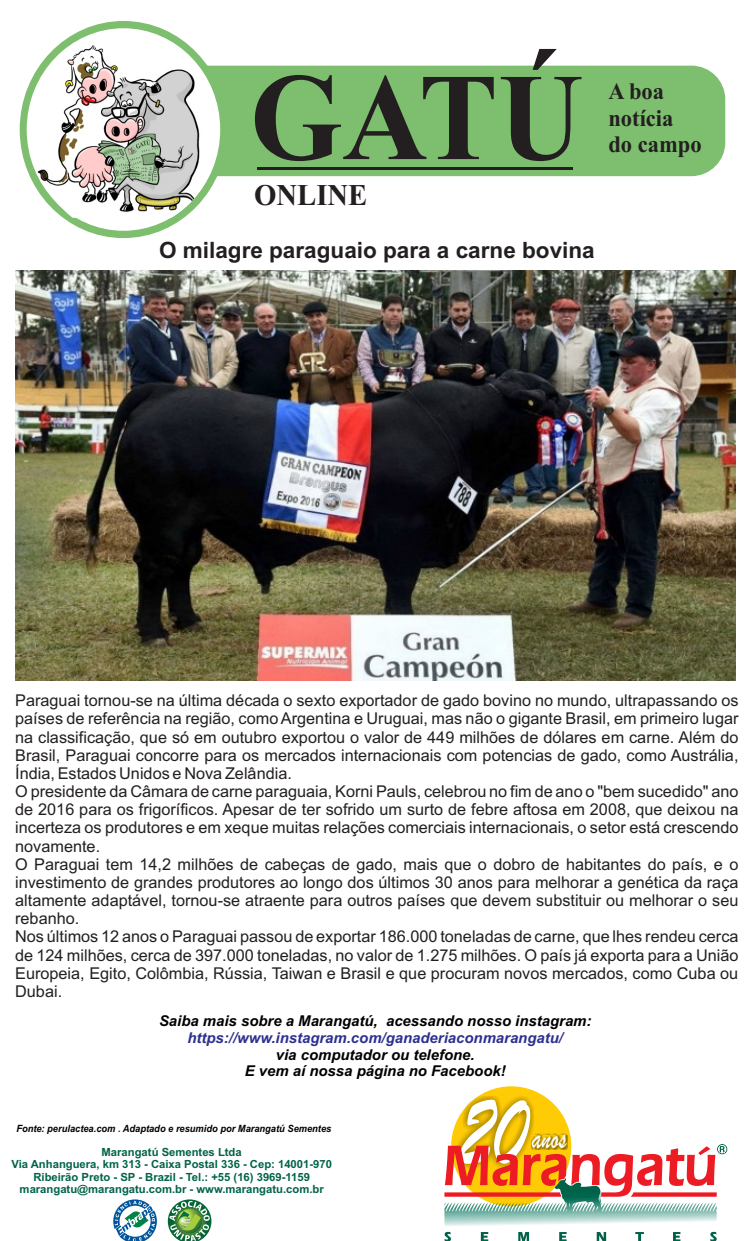
<style>
.page{position:relative;width:745px;height:1241px;background:#fff}
.page>*{position:absolute;margin:0;border:0;box-sizing:border-box;transform-origin:0 0}
.t1{font:700 123.88px "Times New Roman";color:#231f20;scale:.95 1}
.t2{font:104.12px "Brush Script";color:#fff;scale:.74 1}
.t3{font:33.88px "Brush Script";color:#fff;scale:.74 1}
.t4{font:700 30.12px "Times New Roman";color:#231f20;scale:.95 1}
.t5{font:700 23.62px/26.1px "Times New Roman";color:#231f20;scale:.95 1}
.t6{font:700 22.5px "Arial";color:#231f20}
.t7{font:16.25px/18.1px "Arial";color:#231f20}
.t8{font:italic 700 14.88px/16.6px "Arial";color:#000;text-align:center}
.t9{font:italic 700 14.88px "Arial";color:#2e3092}
.t10{font:700 11.25px/12.6px "Arial";color:#006349;text-align:center}
.t11{font:italic 700 10px "Arial";color:#000;scale:.93 1}
.s1{color:#231f20}
</style>
<div class="page">
<div style="left:160px;top:66px;width:564px;height:110px;background:#7dbf6e;border-radius:34px"></div>
<hr style="left:257px;top:166px;width:316px;height:3px;background:#231f20">
<div style="left:20px;top:21px;width:207px;height:217px;background:#7dbf6e;border-radius:50%"></div>
<div style="left:27px;top:28px;width:193px;height:203px;background:#fff;border-radius:50%"></div>
<img style="left:32px;top:41px;width:183px;height:177px">
<svg style="left:113px;top:1199px;width:44px;height:41px"></svg>
<svg style="left:168px;top:1199px;width:43px;height:41px"></svg>
<div style="left:451px;top:1086px;width:120px;height:120px;background:#ffcb04;border-radius:50%"></div>
<svg style="left:444px;top:1094px;width:282px;height:146px"></svg>
<img style="left:16px;top:271px;width:719px;height:409px">
<h1 class="t1" style="left:250px;top:75px;width:352px">GATÚ</h1>
<h3 class="t4" style="left:254px;top:184px;width:121px">ONLINE</h3>
<h3 class="t6" style="left:159px;top:241px;width:437px">O milagre paraguaio para a carne bovina</h3>
<h3 class="t5" style="left:608px;top:81px;width:100px">A boa notícia do campo</h3>
<p class="t7" style="left:15px;top:692px;width:724px">Paraguai tornou-se na última década o sexto exportador de gado bovino no mundo, ultrapassando os países de referência na região, como Argentina e Uruguai, mas não o gigante Brasil, em primeiro lugar na classificação, que só em outubro exportou o valor de 449 milhões de dólares em carne. Além do Brasil, Paraguai concorre para os mercados internacionais com potencias de gado, como Austrália, Índia, Estados Unidos e Nova Zelândia.<br>O presidente da Câmara de carne paraguaia, Korni Pauls, celebrou no fim de ano o "bem sucedido" ano de 2016 para os frigoríficos. Apesar de ter sofrido um surto de febre aftosa em 2008, que deixou na incerteza os produtores e em xeque muitas relações comerciais internacionais, o setor está crescendo novamente.<br>O Paraguai tem 14,2 milhões de cabeças de gado, mais que o dobro de habitantes do país, e o investimento de grandes produtores ao longo dos últimos 30 anos para melhorar a genética da raça altamente adaptável, tornou-se atraente para outros países que devem substituir ou melhorar o seu rebanho.<br>Nos últimos 12 anos o Paraguai passou de exportar 186.000 toneladas de carne, que lhes rendeu cerca de 124 milhões, cerca de 397.000 toneladas, no valor de 1.275 milhões. O país já exporta para a União Europeia, Egito, Colômbia, Rússia, Taiwan e Brasil e que procuram novos mercados, como Cuba ou Dubai.</p>
<p class="t8" style="left:159px;top:1013px;width:433px">Saiba mais sobre a Marangatú, acessando nosso instagram:</p>
<p class="t8" style="left:245px;top:1047px;width:262px">via computador ou telefone.<br>E vem aí nossa página no Facebook!</p>
<p class="t9" style="left:187px;top:1031px;width:377px">https://www.instagram.com/ganaderiaconmarangatu/</p>
<p class="t11" style="left:16px;top:1124px;width:340px">Fonte: perulactea.com <span class="s1">.</span> Adaptado e resumido por Marangatú Sementes</p>
<p class="t10" style="left:11px;top:1145px;width:322px">Marangatú Sementes Ltda<br>Via Anhanguera, km 313 - Caixa Postal 336 - Cep: 14001-970<br>Ribeirão Preto - SP - Brazil - Tel.: +55 (16) 3969-1159 marangatu@marangatu.com.br - www.marangatu.com.br</p>
<h2 class="t2" style="left:459px;top:1101px;width:92px">20</h2>
<h3 class="t3" style="left:531px;top:1127px;width:48px">anos</h3>
</div>
